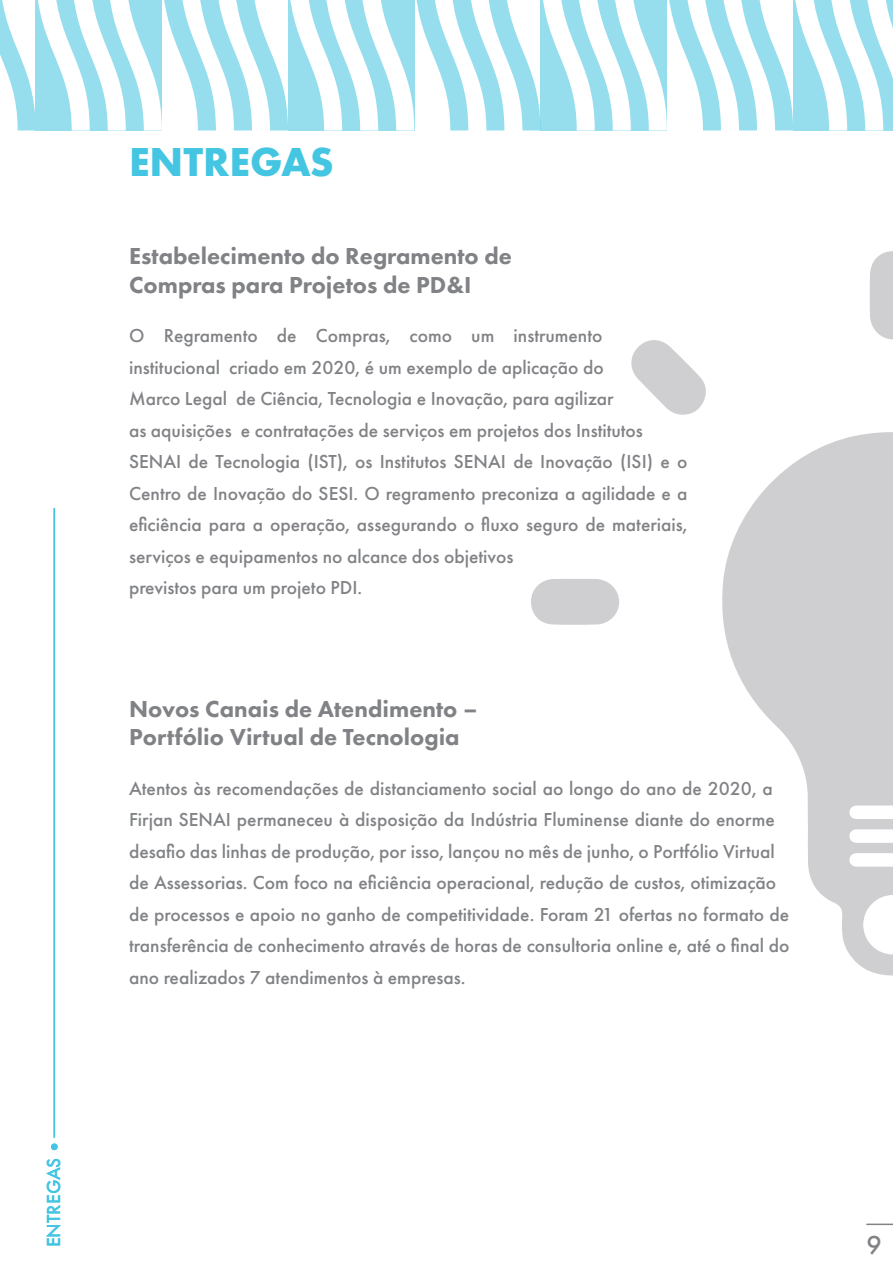
<style>
.page{position:relative;width:893px;height:1263px;background:#fff}
.page>*{position:absolute;margin:0;border:0;box-sizing:border-box;transform-origin:0 0}
.t1{font:700 42px "Futura PT";color:#44c5e2}
.t2{font:500 27px "Futura PT";color:#808285}
.t3{font:800 24px/28.8px "Futura PT";color:#808285}
.t4{font:500 19.5px/31.5px "Futura PT";color:#808285}
.t5{font:500 19.5px "Futura PT";color:#44c5e2}
</style>
<div class="page">
<hr style="left:866px;top:1223px;width:27px;height:2px;background:#808285">
<hr style="left:54px;top:508px;width:1px;height:630px;background:#44c5e2">
<div style="left:51px;top:1143px;width:7px;height:7px;background:#44c5e2;border-radius:50%"></div>
<svg style="left:0;top:0;width:893px;height:131px"></svg>
<svg style="left:722px;top:432px;width:171px;height:543px;fill:#cfcfd1"></svg>
<svg style="left:870px;top:251px;width:23px;height:88px;background:#d4d4d6"></svg>
<svg style="left:531px;top:579px;width:88px;height:46px;background:#d4d4d6"></svg>
<svg style="left:631px;top:340px;width:75px;height:75px"></svg>
<svg style="left:863px;top:895px;width:30px;height:59px"></svg>
<div style="left:856px;top:853px;width:37px;height:14px;background:#fff"></div>
<div style="left:856px;top:829px;width:37px;height:14px;background:#fff"></div>
<div style="left:856px;top:805px;width:37px;height:14px;background:#fff"></div>
<p class="t5" style="left:42px;top:1247px;width:91px;rotate:-90deg">ENTREGAS</p>
<h1 class="t1" style="left:129px;top:134px;width:206px">ENTREGAS</h1>
<p class="t3" style="left:129px;top:241px;width:384px">Estabelecimento do Regramento de<br>Compras para Projetos de PD&amp;I</p>
<p class="t4" style="left:129px;top:320px;width:560px">O Regramento de Compras, como um instrumento institucional criado em 2020, é um exemplo de aplicação do<br>Marco Legal de Ciência, Tecnologia e Inovação, para agilizar<br>as aquisições e contratações de serviços em projetos dos Institutos SENAI de Tecnologia (IST), os Institutos SENAI de Inovação (ISI) e o Centro de Inovação do SESI. O regramento preconiza a agilidade e a eficiência para a operação, assegurando o fluxo seguro de materiais, serviços e equipamentos no alcance dos objetivos<br>previstos para um projeto PDI.</p>
<p class="t3" style="left:129px;top:694px;width:350px">Novos Canais de Atendimento –<br>Portfólio Virtual de Tecnologia</p>
<p class="t4" style="left:129px;top:772px;width:662px">Atentos às recomendações de distanciamento social ao longo do ano de 2020, a Firjan SENAI permaneceu à disposição da Indústria Fluminense diante do enorme desafio das linhas de produção, por isso, lançou no mês de junho, o Portfólio Virtual de Assessorias. Com foco na eficiência operacional, redução de custos, otimização de processos e apoio no ganho de competitividade. Foram 21 ofertas no formato de transferência de conhecimento através de horas de consultoria online e, até o final do ano realizados 7 atendimentos à empresas.</p>
<h2 class="t2" style="left:866px;top:1229px;width:17px">9</h2>
</div>
